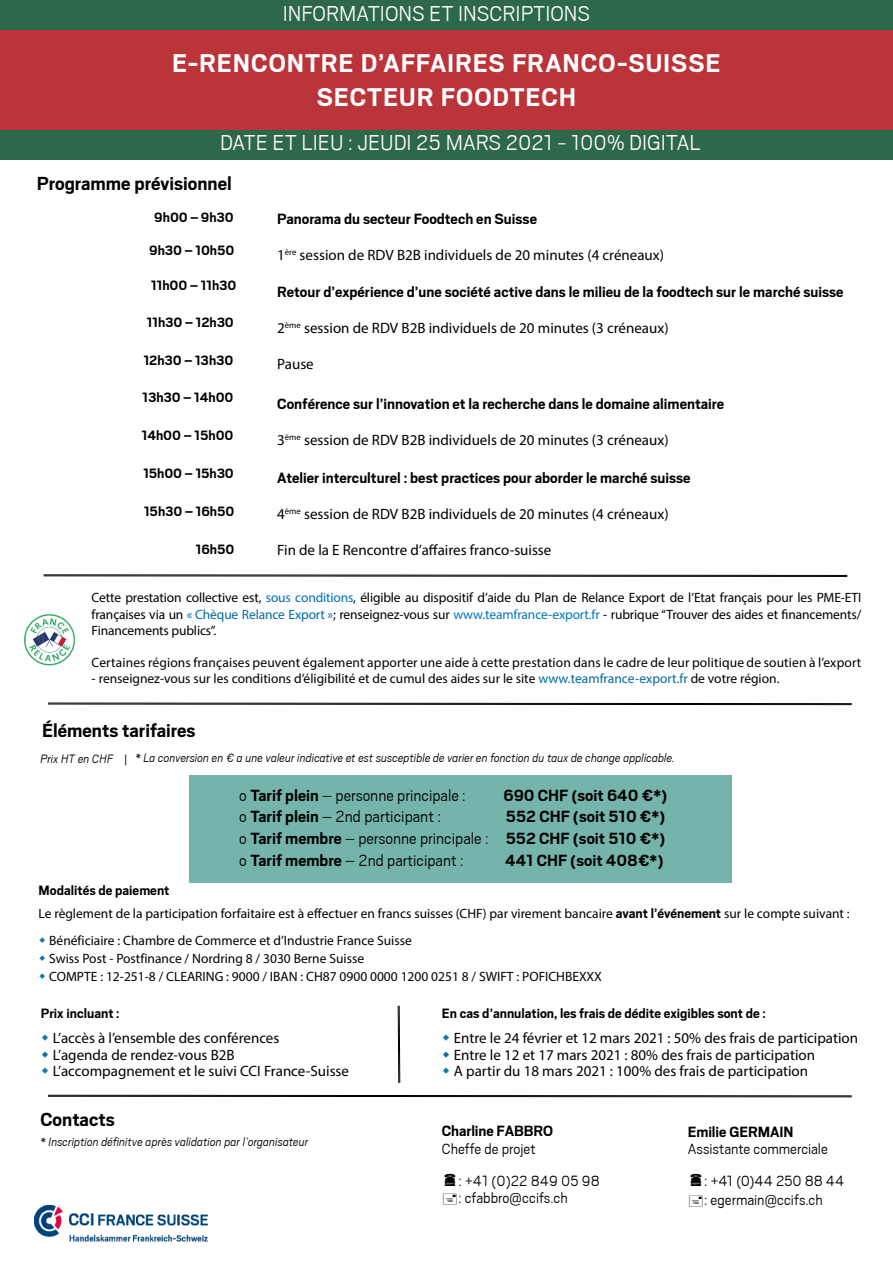
<style>
.page{position:relative;width:893px;height:1263px;background:#fff}
.page>*{position:absolute;margin:0;border:0;box-sizing:border-box;transform-origin:0 0}
.t1{font:700 28.5px/34.2px "Scout";letter-spacing:.03em;color:#fff;text-align:center}
.t2{font:300 24px "Scout";color:#fff}
.t3{font:700 21px "Scout";color:#000}
.t4{font:700 18px/21.6px "Scout";color:#000;text-align:justify}
.t5{font:300 18px "Scout";color:#000}
.t6{font:700 16.5px "Scout";color:#000}
.t7{font:300 16.5px/32.5px "Scout";color:#000}
.t8{font:15px/16.5px "Myriad Pro";color:#000}
.t9{font:700 15px "Scout";color:#000}
.t10{font:700 15px "Scout";letter-spacing:-.02em;color:#000}
.t11{font:13.5px/16.2px "Myriad Pro";color:#000}
.t12{font:italic 300 13.5px "Scout";color:#000}
.s1{color:#006fba}
.s2{color:#006aa4}
.s3{color:#0077c1}
.s4{font-weight:700}
.s5{font-weight:300}
.s6{font-family:"Scout";font-weight:700;font-size:15px}
</style>
<div class="page">
<img style="left:34px;top:1206px;width:173px;height:36px">
<div style="left:0;top:29px;width:893px;height:102px;background:#ba3439"></div>
<div style="left:0;top:131px;width:893px;height:29px;background:#2d684a"></div>
<svg style="left:48px;top:1095px;width:804px;height:2px;background:#222"></svg>
<div style="left:0;top:2px;width:893px;height:27px;background:#2d684a"></div>
<img style="left:24px;top:614px;width:52px;height:52px">
<svg style="left:43px;top:574px;width:805px;height:3px;background:#656565"></svg>
<div style="left:189px;top:775px;width:542px;height:108px;background:#75b4aa"></div>
<svg style="left:48px;top:702px;width:804px;height:3px;background:#616161"></svg>
<svg style="left:398px;top:1005px;width:2px;height:78px"></svg>
<hr style="left:0;top:0;width:893px;height:2px;background:#2d684a">
<h2 class="t2" style="left:283px;top:2px;width:309px">INFORMATIONS ET INSCRIPTIONS</h2>
<h1 class="t1" style="left:172px;top:45px;width:550px">E-RENCONTRE D’AFFAIRES FRANCO-SUISSE<br>SECTEUR FOODTECH</h1>
<h2 class="t2" style="left:220px;top:131px;width:482px">DATE ET LIEU : JEUDI 25 MARS 2021 - 100% DIGITAL</h2>
<h3 class="t3" style="left:37px;top:170px;width:196px">Programme prévisionnel</h3>
<p class="t9" style="left:154px;top:207px;width:81px">9h00 – 9h30</p>
<p class="t6" style="left:277px;top:208px;width:261px">Panorama du secteur Foodtech en Suisse</p>
<p class="t8" style="left:277px;top:246px;width:388px">1<sup>ère</sup> session de RDV B2B individuels de 20 minutes (4 créneaux)</p>
<p class="t6" style="left:277px;top:281px;width:568px">Retour d’expérience d’une société active dans le milieu de la foodtech sur le marché suisse</p>
<p class="t8" style="left:277px;top:320px;width:393px">2<sup>ème</sup> session de RDV B2B individuels de 20 minutes (3 créneaux)</p>
<p class="t8" style="left:277px;top:356px;width:38px">Pause</p>
<p class="t6" style="left:277px;top:393px;width:448px">Conférence sur l’innovation et la recherche dans le domaine alimentaire</p>
<p class="t8" style="left:277px;top:431px;width:393px">3<sup>ème</sup> session de RDV B2B individuels de 20 minutes (3 créneaux)</p>
<p class="t6" style="left:277px;top:467px;width:415px">Atelier interculturel : best practices pour aborder le marché suisse</p>
<p class="t8" style="left:277px;top:505px;width:393px">4<sup>ème</sup> session de RDV B2B individuels de 20 minutes (4 créneaux)</p>
<p class="t8" style="left:277px;top:541px;width:276px">Fin de la E Rencontre d’affaires franco-suisse</p>
<p class="t9" style="left:149px;top:240px;width:87px">9h30 – 10h50</p>
<p class="t10" style="left:151px;top:275px;width:87px">11h00 – 11h30</p>
<p class="t9" style="left:147px;top:313px;width:89px">11h30 – 12h30</p>
<p class="t9" style="left:143px;top:350px;width:91px">12h30 – 13h30</p>
<p class="t9" style="left:142px;top:388px;width:93px">13h30 – 14h00</p>
<p class="t9" style="left:142px;top:426px;width:93px">14h00 – 15h00</p>
<p class="t9" style="left:143px;top:464px;width:92px">15h00 – 15h30</p>
<p class="t9" style="left:144px;top:502px;width:92px">15h30 – 16h50</p>
<p class="t9" style="left:196px;top:540px;width:40px">16h50</p>
<p class="t11" style="left:92px;top:589px;width:771px;text-align:justify">Cette prestation collective est, <span class="s1">sous conditions</span>, éligible au dispositif d’aide du Plan de Relance Export de l’Etat français pour les PME-ETI françaises via un <span class="s2">« Chèque Relance Export »</span>; renseignez-vous sur <span class="s3">www.teamfrance-export.fr</span> - rubrique “Trouver des aides et financements/ Financements publics”.</p>
<p class="t11" style="left:92px;top:654px;width:771px">Certaines régions françaises peuvent également apporter une aide à cette prestation dans le cadre de leur politique de soutien à l’export</p>
<p class="t11" style="left:92px;top:670px;width:689px">- renseignez-vous sur les conditions d’éligibilité et de cumul des aides sur le site <span class="s2">www.teamfrance-export.fr</span> de votre région.</p>
<h3 class="t3" style="left:42px;top:717px;width:155px">Éléments tarifaires</h3>
<p class="t12" style="left:40px;top:752px;width:89px">Prix HT en CHF |</p>
<p class="t12" style="left:135px;top:751px;width:541px">* La conversion en € a une valeur indicative et est susceptible de varier en fonction du taux de change applicable.</p>
<h3 class="t5" style="left:239px;top:786px;width:228px">o <span class="s4">Tarif plein</span> – personne principale :</h3>
<h3 class="t4" style="left:503px;top:783px;width:165px">690 CHF (soit 640 €*)</h3>
<h3 class="t5" style="left:239px;top:808px;width:203px">o <span class="s4">Tarif plein</span> – 2nd participant :</h3>
<h3 class="t4" style="left:239px;top:805px;width:428px;text-indent:266px">552 CHF (soit 510 €*) <span class="s5">o</span> Tarif membre <span class="s5">– personne principale :</span> 552 CHF (soit 510 €*) <span class="s5">o</span> Tarif membre <span class="s5">– 2nd participant :</span></h3>
<h3 class="t4" style="left:505px;top:848px;width:160px">441 CHF (soit 408€*)</h3>
<p class="t9" style="left:39px;top:881px;width:132px">Modalités de paiement</p>
<p class="t11" style="left:49px;top:899px;width:802px;line-height:27px;text-indent:-11px">Le règlement de la participation forfaitaire est à effectuer en francs suisses (CHF) par virement bancaire <span class="s6">avant l’événement</span> sur le compte suivant :<br>Bénéficiaire : Chambre de Commerce et d’Industrie France Suisse</p>
<p class="t11" style="left:49px;top:949px;width:554px;line-height:18px">Swiss Post - Postfinance / Nordring 8 / 3030 Berne Suisse<br>COMPTE : 12-251-8 / CLEARING : 9000 / IBAN : CH87 0900 0000 1200 0251 8 / SWIFT : POFICHBEXXX</p>
<p class="t9" style="left:41px;top:1003px;width:80px">Prix incluant :</p>
<p class="t8" style="left:53px;top:1030px;width:298px">L’accès à l’ensemble des conférences<br>L’agenda de rendez-vous B2B<br>L’accompagnement et le suivi CCI France-Suisse</p>
<h3 class="t3" style="left:41px;top:1106px;width:76px">Contacts</h3>
<p class="t12" style="left:41px;top:1136px;width:269px">* Inscription définitve après validation par l’organisateur</p>
<p class="t9" style="left:442px;top:1003px;width:325px">En cas d’annulation, les frais de dédite exigibles sont de :</p>
<p class="t8" style="left:454px;top:1030px;width:406px">Entre le 24 février et 12 mars 2021 : 50% des frais de participation<br>Entre le 12 et 17 mars 2021 : 80% des frais de participation<br>A partir du 18 mars 2021 : 100% des frais de participation</p>
<p class="t6" style="left:442px;top:1120px;width:113px">Charline FABBRO</p>
<p class="t7" style="left:458px;top:1132px;width:143px;text-indent:-17px">Cheffe de projet<br>: +41 (0)22 849 05 98</p>
<p class="t7" style="left:458px;top:1182px;width:111px">: cfabbro@ccifs.ch</p>
<p class="t6" style="left:688px;top:1121px;width:107px">Emilie GERMAIN</p>
<p class="t7" style="left:704px;top:1132px;width:141px;text-indent:-16px">Assistante commerciale<br>: +41 (0)44 250 88 44</p>
<p class="t7" style="left:704px;top:1184px;width:120px">: egermain@ccifs.ch</p>
</div>
